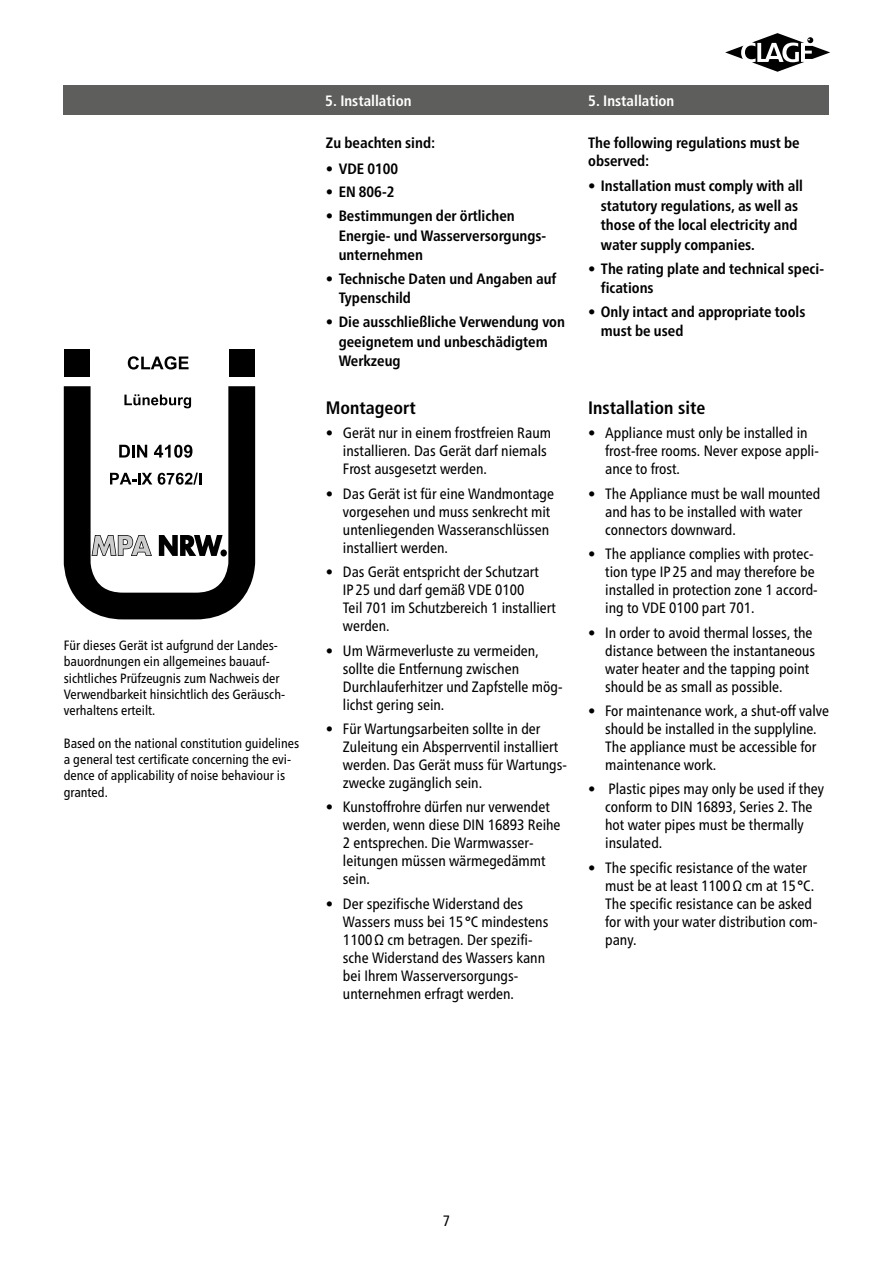
<style>
.page{position:relative;width:893px;height:1263px;background:#fff}
.page>*{position:absolute;margin:0;border:0;box-sizing:border-box;transform-origin:0 0}
.t1{font:700 condensed 18px "Frutiger LT Std";color:#000}
.t2{font:condensed 15px/18px "Frutiger Neue LTW1 G";color:#000}
.t3{font:700 condensed 15px/19.5px "Frutiger Neue LTW1 G";color:#000}
.t4{font:700 condensed 15px "Frutiger LT Std";color:#fff}
.t5{font:condensed 15px "Frutiger LT Std";color:#000}
.t6{font:condensed 13.5px/16.2px "Frutiger Neue LTW1 G";color:#000}
</style>
<div class="page">
<svg style="left:725px;top:33px;width:105px;height:39px"></svg>
<div style="left:64px;top:349px;width:25px;height:27px;background:#000"></div>
<div style="left:229px;top:349px;width:26px;height:27px;background:#000"></div>
<svg style="left:128px;top:356px;width:61px;height:13px"></svg>
<svg style="left:64px;top:386px;width:191px;height:233px"></svg>
<div style="left:64px;top:85px;width:765px;height:30px;background:#5e5e5d"></div>
<p class="t6" style="left:64px;top:637px;width:223px">Für dieses Gerät ist aufgrund der Landes&shy;bauordnungen ein allgemeines bauauf&shy;sichtliches Prüfzeugnis zum Nachweis der Verwendbarkeit hinsichtlich des Geräusch&shy;verhaltens erteilt.</p>
<p class="t6" style="left:64px;top:735px;width:237px">Based on the national constitution guidelines a general test certificate concerning the evi&shy;dence of applicability of noise behaviour is granted.</p>
<p class="t4" style="left:325px;top:92px;width:88px">5. Installation</p>
<p class="t4" style="left:588px;top:92px;width:88px">5. Installation</p>
<p class="t3" style="left:326px;top:133px;width:111px">Zu beachten sind:</p>
<p class="t3" style="left:326px;top:158px;width:74px">• VDE 0100</p>
<p class="t3" style="left:326px;top:182px;width:70px">• EN 806-2</p>
<p class="t3" style="left:339px;top:206px;width:209px;text-indent:-13px">• Bestimmungen der örtlichen<br>Energie- und Wasserversorgungs&shy;unternehmen</p>
<p class="t3" style="left:339px;top:269px;width:219px;text-indent:-13px">• Technische Daten und Angaben auf<br>Typenschild</p>
<p class="t3" style="left:339px;top:312px;width:228px;text-indent:-13px">• Die ausschließliche Verwendung von geeignetem und unbeschädigtem<br>Werkzeug</p>
<p class="t1" style="left:326px;top:397px;width:92px">Montageort</p>
<p class="t2" style="left:343px;top:424px;width:210px;text-indent:-17px">• Gerät nur in einem frostfreien Raum installieren. Das Gerät darf niemals<br>Frost ausgesetzt werden.</p>
<p class="t2" style="left:343px;top:484px;width:213px;text-indent:-17px">• Das Gerät ist für eine Wandmontage vorgesehen und muss senkrecht mit untenliegenden Wasseranschlüssen installiert werden.</p>
<p class="t2" style="left:343px;top:563px;width:214px;text-indent:-17px">• Das Gerät entspricht der Schutzart<br>IP 25 und darf gemäß VDE 0100<br>Teil 701 im Schutzbereich 1 installiert werden.</p>
<p class="t2" style="left:343px;top:641px;width:221px;text-indent:-17px">• Um Wärmeverluste zu vermeiden, sollte die Entfernung zwischen<br>Durchlauferhitzer und Zapfstelle mög&shy;lichst gering sein.</p>
<p class="t2" style="left:343px;top:720px;width:225px;text-indent:-17px">• Für Wartungsarbeiten sollte in der Zuleitung ein Absperrventil installiert werden. Das Gerät muss für Wartungs&shy;zwecke zugänglich sein.</p>
<p class="t2" style="left:343px;top:798px;width:219px;text-indent:-17px">• Kunstoffrohre dürfen nur verwendet werden, wenn diese DIN 16893 Reihe<br>2 entsprechen. Die Warmwasser&shy;leitungen müssen wärmegedämmt sein.</p>
<p class="t2" style="left:343px;top:894px;width:207px;text-indent:-17px">• Der spezifische Widerstand des<br>Wassers muss bei 15 °C mindestens<br>1100Ω cm betragen. Der spezifi&shy;sche Widerstand des Wassers kann bei Ihrem Wasserversorgungs&shy;unternehmen erfragt werden.</p>
<p class="t3" style="left:588px;top:133px;width:213px;line-height:18px">The following regulations must be observed:</p>
<p class="t3" style="left:601px;top:176px;width:203px;text-indent:-13px">• Installation must comply with all statutory regulations, as well as those of the local electricity and water supply companies.</p>
<p class="t3" style="left:601px;top:259px;width:225px;text-indent:-13px">• The rating plate and technical speci&shy;fications</p>
<p class="t3" style="left:601px;top:302px;width:206px;text-indent:-13px">• Only intact and appropriate tools must be used</p>
<p class="t1" style="left:588px;top:397px;width:119px">Installation site</p>
<p class="t2" style="left:605px;top:424px;width:215px;text-indent:-17px">• Appliance must only be installed in frost-free rooms. Never expose appli&shy;ance to frost.</p>
<p class="t2" style="left:605px;top:484px;width:217px;text-indent:-17px">• The Appliance must be wall mounted and has to be installed with water connectors downward.</p>
<p class="t2" style="left:605px;top:545px;width:214px;text-indent:-17px">• The appliance complies with protec&shy;tion type IP 25 and may therefore be installed in protection zone 1 accord&shy;ing to VDE 0100 part 701.</p>
<p class="t2" style="left:605px;top:623px;width:211px;text-indent:-17px">• In order to avoid thermal losses, the distance between the instantaneous water heater and the tapping point should be as small as possible.</p>
<p class="t2" style="left:605px;top:702px;width:225px;text-indent:-17px">• For maintenance work, a shut-off valve should be installed in the supplyline.<br>The appliance must be accessible for maintenance work.</p>
<p class="t2" style="left:605px;top:780px;width:220px;text-indent:-17px">• Plastic pipes may only be used if they conform to DIN 16893, Series 2. The hot water pipes must be thermally insulated.</p>
<p class="t2" style="left:605px;top:858px;width:214px;text-indent:-17px">• The specific resistance of the water must be at least 1100Ω cm at 15 °C.<br>The specific resistance can be asked for with your water distribution com&shy;pany.</p>
<p class="t5" style="left:443px;top:1212px;width:9px">7</p>
</div>
